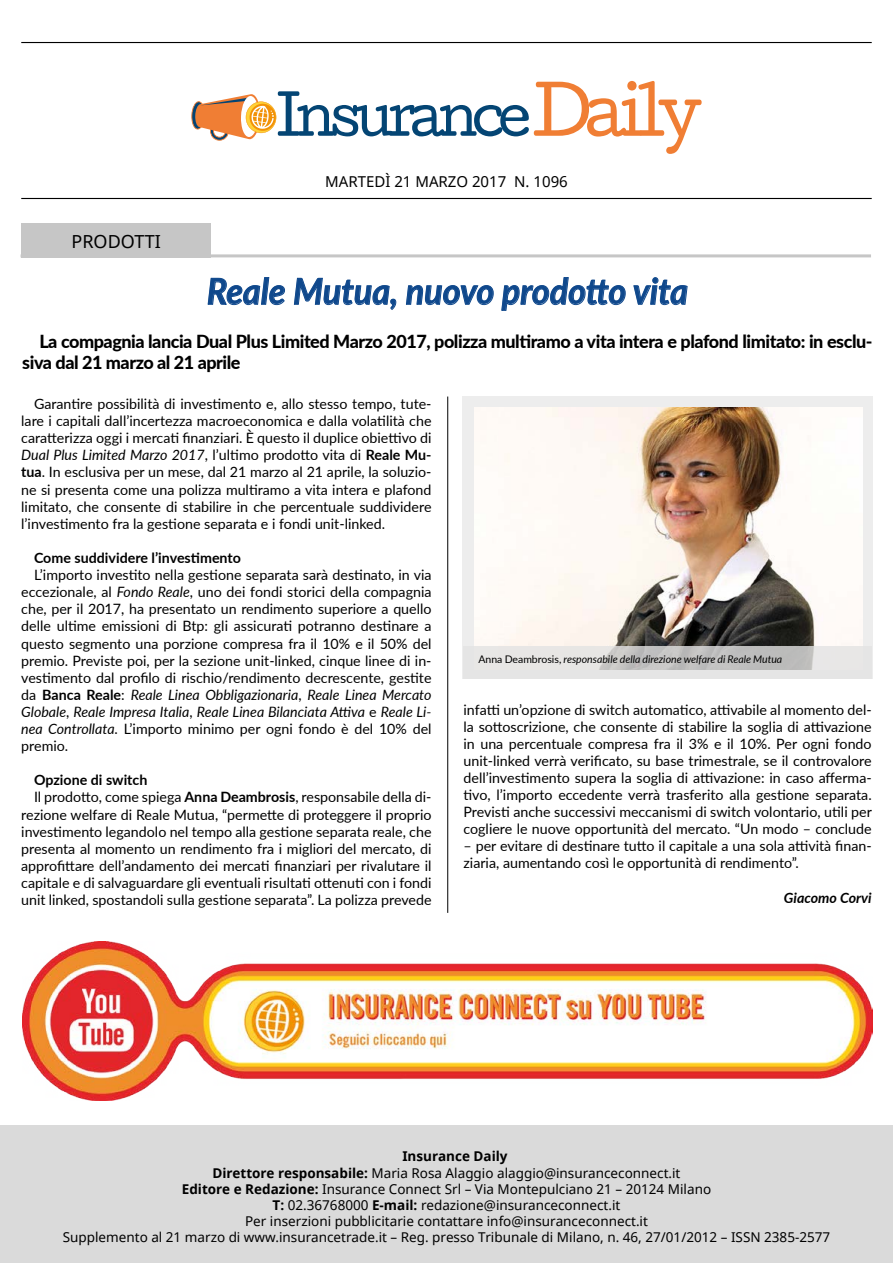
<style>
.page{position:relative;width:893px;height:1263px;background:#fff}
.page>*{position:absolute;margin:0;border:0;box-sizing:border-box;transform-origin:0 0}
.t1{font:italic 700 36px "Lato";color:#0f488c;scale:.95 1}
.t2{font:800 18px/21.6px "Lato";letter-spacing:-.025em;color:#000}
.t3{font:18px "Noto Sans";color:#000}
.t4{font:15px "Noto Sans";color:#000}
.t5{font:14.25px/17.1px "Lato";color:#000;text-align:justify}
.t6{font:700 14.25px "Lato";color:#000}
.t7{font:italic 700 14.25px "Lato";color:#000}
.t8{font:13.5px "Noto Sans";color:#000}
.t9{font:700 13.5px "Noto Sans";color:#000}
.t10{font:italic 10.5px "Lato";color:#000}
.s1{font-style:italic}
.s2{font-weight:700}
.s3{font-style:normal}
</style>
<div class="page">
<hr style="left:21px;top:42px;width:851px;height:1px;background:#000">
<hr style="left:21px;top:198px;width:851px;height:1px;background:#000">
<svg style="left:191px;top:81px;width:511px;height:73px"></svg>
<svg style="left:207px;top:277px;width:78px;height:28px"></svg>
<svg style="left:294px;top:277px;width:103px;height:33px"></svg>
<svg style="left:406px;top:285px;width:88px;height:20px"></svg>
<svg style="left:501px;top:277px;width:125px;height:34px"></svg>
<svg style="left:633px;top:277px;width:55px;height:28px"></svg>
<hr style="left:447px;top:396px;width:1px;height:517px;background:#000">
<hr style="left:21px;top:254px;width:850px;height:3px;background:#c6c6c6">
<div style="left:21px;top:223px;width:189px;height:34px;background:#c6c6c6"></div>
<img style="left:22px;top:941px;width:851px;height:160px">
<div style="left:462px;top:396px;width:411px;height:283px;background:#ededed"></div>
<div style="left:0;top:1125px;width:893px;height:138px;background:#dadada"></div>
<img style="left:474px;top:407px;width:388px;height:239px">
<svg style="left:596px;top:646px;width:218px;height:24px;background:#c2c1c0"></svg>
<p class="t3" style="left:72px;top:229px;width:91px">PRODOTTI</p>
<p class="t4" style="left:325px;top:171px;width:244px">MARTEDÌ 21 MARZO 2017 N. 1096</p>
<h1 class="t1" style="left:207px;top:265px;width:508px">Reale Mutua, nuovo prodotto vita</h1>
<p class="t2" style="left:22px;top:329px;width:852px;text-indent:17px">La compagnia lancia Dual Plus Limited Marzo 2017, polizza multiramo a vita intera e plafond limitato: in esclu&shy;siva dal 21 marzo al 21 aprile</p>
<p class="t5" style="left:21px;top:395px;width:412px;text-indent:13px">Garantire possibilità di investimento e, allo stesso tempo, tute&shy;lare i capitali dall’incertezza macroeconomica e dalla volatilità che caratterizza oggi i mercati finanziari. È questo il duplice obiettivo di <span class="s1">Dual Plus Limited Marzo 2017</span>, l’ultimo prodotto vita di <span class="s2">Reale Mu&shy;tua</span>. In esclusiva per un mese, dal 21 marzo al 21 aprile, la soluzio&shy;ne si presenta come una polizza multiramo a vita intera e plafond limitato, che consente di stabilire in che percentuale suddividere l’investimento fra la gestione separata e i fondi unit-linked.</p>
<p class="t6" style="left:34px;top:547px;width:208px">Come suddividere l’investimento</p>
<p class="t5" style="left:21px;top:566px;width:412px;text-indent:13px">L’importo investito nella gestione separata sarà destinato, in via eccezionale, al <span class="s1">Fondo Reale</span>, uno dei fondi storici della compagnia che, per il 2017, ha presentato un rendimento superiore a quello delle ultime emissioni di Btp: gli assicurati potranno destinare a questo segmento una porzione compresa fra il 10% e il 50% del premio. Previste poi, per la sezione unit-linked, cinque linee di in&shy;vestimento dal profilo di rischio/rendimento decrescente, gestite da <span class="s2">Banca Reale</span>: <span class="s1">Reale Linea Obbligazionaria</span>, <span class="s1">Reale Linea Mercato Globale</span>, <span class="s1">Reale Impresa Italia</span>, <span class="s1">Reale Linea Bilanciata Attiva</span> e <span class="s1">Reale Li&shy;nea Controllata</span>. L’importo minimo per ogni fondo è del 10% del premio.</p>
<p class="t6" style="left:34px;top:770px;width:115px">Opzione di switch</p>
<p class="t5" style="left:34px;top:788px;width:399px">Il prodotto, come spiega <span class="s2">Anna Deambrosis</span>, responsabile della di-</p>
<p class="t5" style="left:21px;top:805px;width:412px">rezione welfare di Reale Mutua, “permette di proteggere il proprio</p>
<p class="t5" style="left:21px;top:822px;width:412px">investimento legandolo nel tempo alla gestione separata reale, che</p>
<p class="t5" style="left:21px;top:839px;width:412px">presenta al momento un rendimento fra i migliori del mercato, di</p>
<p class="t5" style="left:21px;top:856px;width:412px">approfittare dell’andamento dei mercati finanziari per rivalutare il</p>
<p class="t5" style="left:21px;top:874px;width:412px">capitale e di salvaguardare gli eventuali risultati ottenuti con i fondi</p>
<p class="t5" style="left:21px;top:891px;width:412px">unit linked, spostandoli sulla gestione separata”. La polizza prevede</p>
<p class="t10" style="left:478px;top:652px;width:305px"><span class="s3">Anna Deambrosis,</span> responsabile della direzione welfare di Reale Mutua</p>
<p class="t5" style="left:463px;top:700px;width:410px">infatti un’opzione di switch automatico, attivabile al momento del&shy;la sottoscrizione, che consente di stabilire la soglia di attivazione in una percentuale compresa fra il 3% e il 10%. Per ogni fondo unit-linked verrà verificato, su base trimestrale, se il controvalore dell’investimento supera la soglia di attivazione: in caso afferma&shy;tivo, l’importo eccedente verrà trasferito alla gestione separata.<br>Previsti anche successivi meccanismi di switch volontario, utili per cogliere le nuove opportunità del mercato. “Un modo – conclude</p>
<p class="t5" style="left:463px;top:837px;width:410px">– per evitare di destinare tutto il capitale a una sola attività finan&shy;ziaria, aumentando così le opportunità di rendimento”.</p>
<p class="t7" style="left:784px;top:887px;width:89px">Giacomo Corvi</p>
<p class="t9" style="left:402px;top:1147px;width:107px">Insurance Daily</p>
<p class="t8" style="left:212px;top:1163px;width:469px"><span class="s2">Direttore responsabile:</span> Maria Rosa Alaggio alaggio@insuranceconnect.it</p>
<p class="t8" style="left:182px;top:1179px;width:531px"><span class="s2">Editore e Redazione:</span> Insurance Connect Srl – Via Montepulciano 21 – 20124 Milano</p>
<p class="t8" style="left:273px;top:1196px;width:349px"><span class="s2">T:</span> 02.36768000 <span class="s2">E-mail:</span> redazione@insuranceconnect.it</p>
<p class="t8" style="left:245px;top:1212px;width:404px">Per inserzioni pubblicitarie contattare info@insuranceconnect.it</p>
<p class="t8" style="left:63px;top:1228px;width:769px">Supplemento al 21 marzo di www.insurancetrade.it – Reg. presso Tribunale di Milano, n. 46, 27/01/2012 – ISSN 2385-2577</p>
</div>
